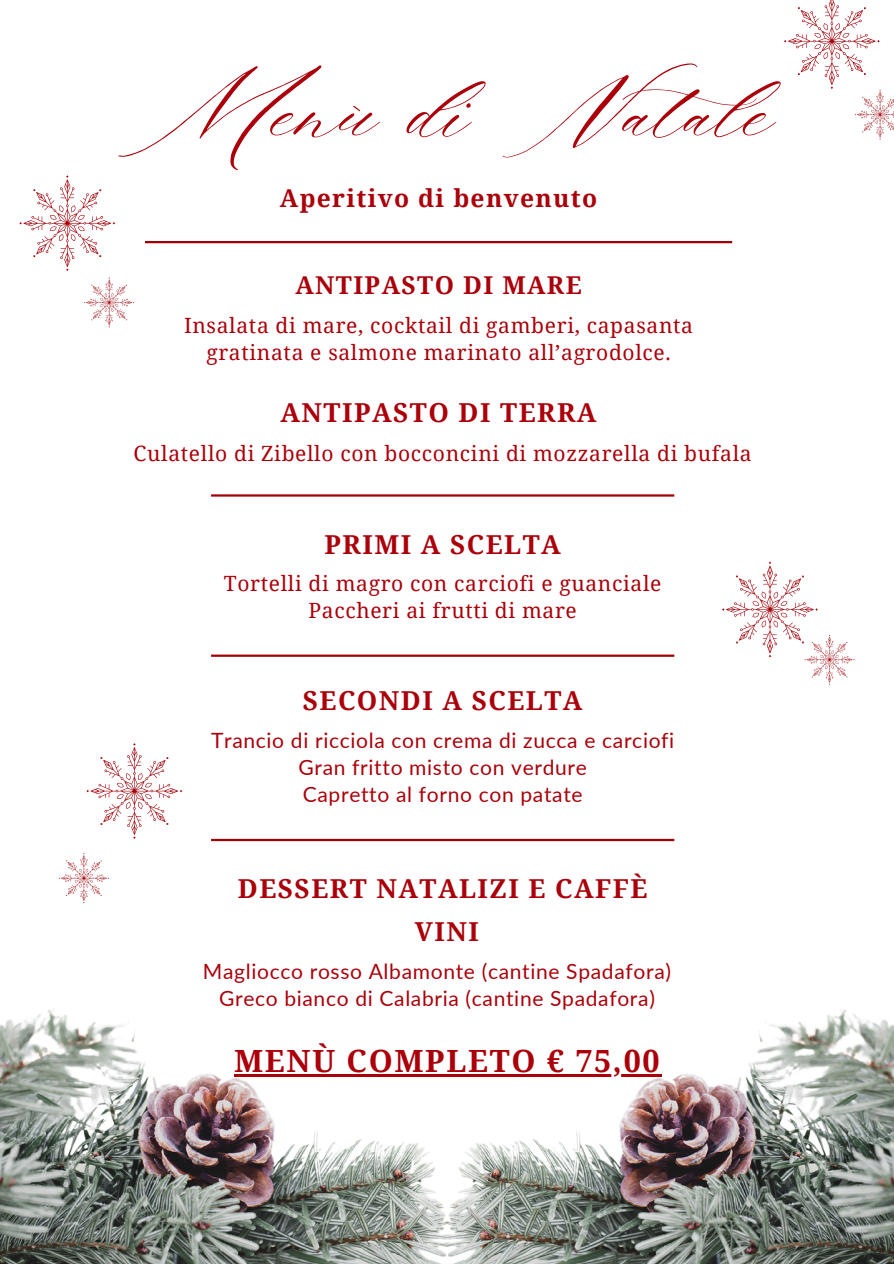
<style>
.page{position:relative;width:894px;height:1264px;background:#fff}
.page>*{position:absolute;margin:0;border:0;box-sizing:border-box;transform-origin:0 0}
.t1{font:62.85px "Slight";color:#ab000a}
.t2{font:700 30.6px "Noto Serif";letter-spacing:.055em;color:#ab000a}
.t3{font:700 26.1px "Noto Serif";letter-spacing:.055em;color:#ab000a}
.t4{font:700 24.6px "Noto Serif";letter-spacing:.055em;color:#ab000a}
.t5{font:21px/27px "Noto Serif";letter-spacing:.03em;color:#ab000a;text-align:center}
.t6{font:21px "Lato";letter-spacing:.03em;color:#ab000a}
</style>
<div class="page">
<img style="left:0;top:1009px;width:355px;height:254px">
<img style="left:355px;top:1009px;width:538px;height:254px">
<hr style="left:211px;top:494px;width:463px;height:2px;background:#a20008">
<hr style="left:145px;top:241px;width:587px;height:2px;background:#a20008">
<hr style="left:211px;top:654px;width:463px;height:3px;background:#a20008">
<svg style="left:86px;top:743px;width:96px;height:96px"></svg>
<svg style="left:19px;top:175px;width:96px;height:96px"></svg>
<hr style="left:211px;top:838px;width:463px;height:3px;background:#a20008">
<hr style="left:234px;top:1074px;width:427px;height:2px;background:#ab000a">
<svg style="left:84px;top:277px;width:50px;height:51px"></svg>
<svg style="left:59px;top:853px;width:50px;height:50px"></svg>
<svg style="left:722px;top:561px;width:132px;height:124px"></svg>
<svg style="left:784px;top:0;width:109px;height:140px"></svg>
<p class="t1" style="left:118px;top:79px;width:676px">Menù di Natale</p>
<h1 class="t4" style="left:280px;top:180px;width:319px">Aperitivo di benvenuto</h1>
<p class="t4" style="left:295px;top:267px;width:288px">ANTIPASTO DI MARE</p>
<h4 class="t5" style="left:184px;top:311px;width:510px">Insalata di mare, cocktail di gamberi, capasanta gratinata e salmone marinato all’agrodolce.</h4>
<h3 class="t3" style="left:280px;top:394px;width:317px">ANTIPASTO DI TERRA</h3>
<p class="t5" style="left:134px;top:439px;width:619px">Culatello di Zibello con bocconcini di mozzarella di bufala</p>
<p class="t3" style="left:324px;top:526px;width:238px">PRIMI A SCELTA</p>
<p class="t5" style="left:224px;top:569px;width:439px">Tortelli di magro con carciofi e guanciale</p>
<p class="t5" style="left:308px;top:596px;width:270px">Paccheri ai frutti di mare</p>
<p class="t3" style="left:303px;top:682px;width:281px">SECONDI A SCELTA</p>
<p class="t6" style="left:211px;top:727px;width:464px">Trancio di ricciola con crema di zucca e carciofi</p>
<h3 class="t6" style="left:298px;top:754px;width:290px">Gran fritto misto con verdure</h3>
<p class="t6" style="left:303px;top:781px;width:281px">Capretto al forno con patate</p>
<h3 class="t3" style="left:238px;top:870px;width:411px">DESSERT NATALIZI E CAFFÈ</h3>
<p class="t3" style="left:414px;top:913px;width:65px">VINI</p>
<h3 class="t6" style="left:203px;top:958px;width:469px">Magliocco rosso Albamonte (cantine Spadafora)</h3>
<p class="t6" style="left:219px;top:985px;width:437px">Greco bianco di Calabria (cantine Spadafora)</p>
<p class="t2" style="left:234px;top:1039px;width:427px">MENÙ COMPLETO € 75,00</p>
</div>
